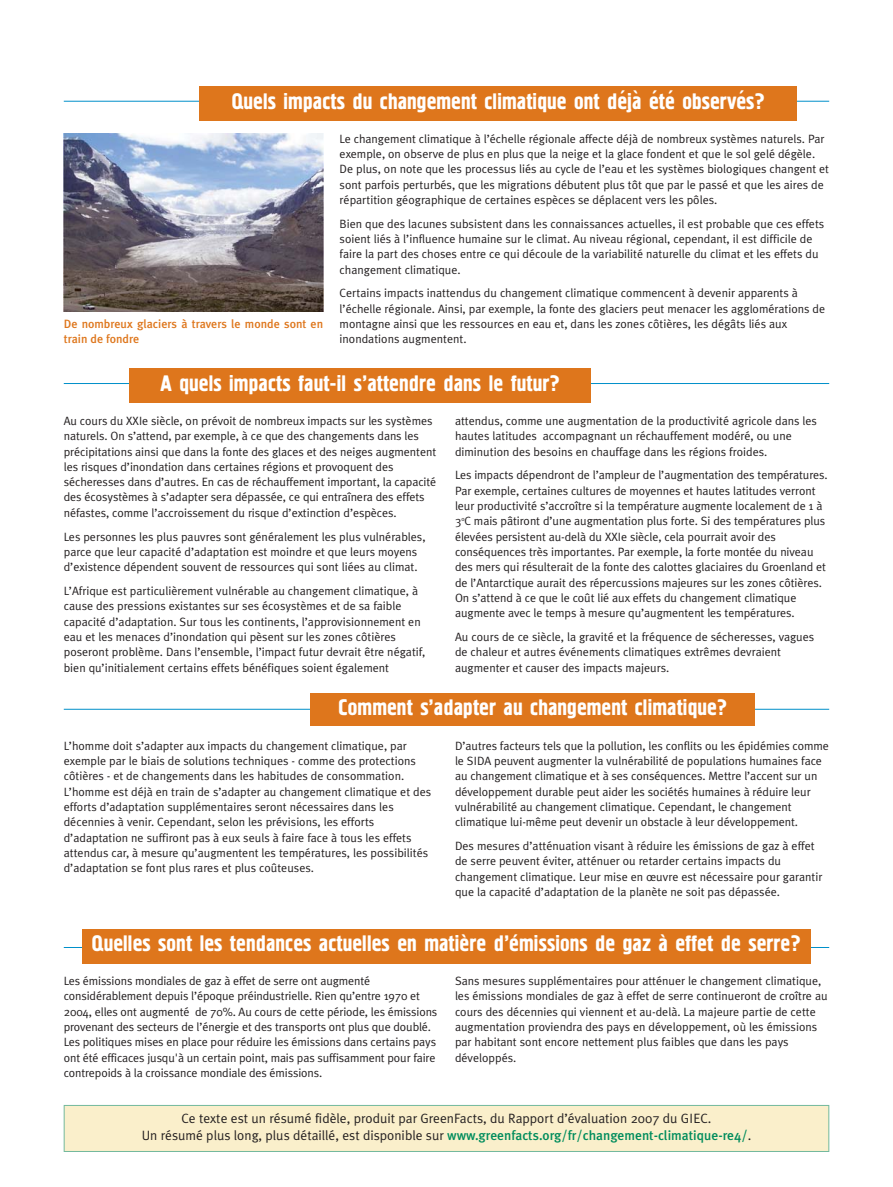
<style>
.page{position:relative;width:893px;height:1187px;background:#fff}
.page>*{position:absolute;margin:0;border:0;box-sizing:border-box;transform-origin:0 0}
.t1{font:22.5px "Pollock C1";color:#fff}
.t2{font:500 13.5px "Meta Plus";color:#008c5c}
.t3{font:13.5px "Meta Plus Normal";color:#231f20}
.t4{font:12px/15.3px "Meta Plus Normal";color:#231f20}
.t5{font:500 12px/15.3px "Meta Plus";color:#de761c}
.s1{font-family:"Meta Plus Normal";font-weight:400;color:#231f20}
</style>
<div class="page">
<hr style="left:64px;top:947px;width:765px;height:1px;background:#0090ca">
<hr style="left:64px;top:708px;width:765px;height:1px;background:#0090ca">
<div style="left:310px;top:693px;width:445px;height:32px;background:#de761c"></div>
<div style="left:82px;top:929px;width:728px;height:34px;background:#de761c"></div>
<hr style="left:64px;top:101px;width:765px;height:1px;background:#0090ca">
<div style="left:200px;top:86px;width:597px;height:34px;background:#de761c"></div>
<hr style="left:64px;top:383px;width:765px;height:1px;background:#0090ca">
<div style="left:130px;top:368px;width:461px;height:34px;background:#de761c"></div>
<img style="left:64px;top:133px;width:259px;height:178px">
<div style="left:64px;top:1105px;width:765px;height:46px;background:#faefcb"></div>
<div style="left:64px;top:1104px;width:765px;height:47px;border:1px solid #73b99e"></div>
<h1 class="t1" style="left:633px;top:92px;width:8px">`</h1>
<h1 class="t1" style="left:232px;top:93px;width:535px">Quels impacts du changement climatique ont deja ete observes?</h1>
<p class="t4" style="left:340px;top:132px;width:491px">Le changement climatique à l’échelle régionale affecte déjà de nombreux systèmes naturels. Par exemple, on observe de plus en plus que la neige et la glace fondent et que le sol gelé dégèle.<br>De plus, on note que les processus liés au cycle de l’eau et les systèmes biologiques changent et sont parfois perturbés, que les migrations débutent plus tôt que par le passé et que les aires de répartition géographique de certaines espèces se déplacent vers les pôles.</p>
<p class="t4" style="left:340px;top:217px;width:486px">Bien que des lacunes subsistent dans les connaissances actuelles, il est probable que ces effets soient liés à l’influence humaine sur le climat. Au niveau régional, cependant, il est difficile de faire la part des choses entre ce qui découle de la variabilité naturelle du climat et les effets du changement climatique.</p>
<p class="t4" style="left:340px;top:286px;width:487px">Certains impacts inattendus du changement climatique commencent à devenir apparents à l’échelle régionale. Ainsi, par exemple, la fonte des glaciers peut menacer les agglomérations de montagne ainsi que les ressources en eau et, dans les zones côtières, les dégâts liés aux inondations augmentent.</p>
<h1 class="t1" style="left:161px;top:375px;width:401px">A quels impacts faut-il s’attendre dans le futur?</h1>
<p class="t4" style="left:64px;top:414px;width:374px">Au cours du XXIe siècle, on prévoit de nombreux impacts sur les systèmes naturels. On s’attend, par exemple, à ce que des changements dans les précipitations ainsi que dans la fonte des glaces et des neiges augmentent les risques d’inondation dans certaines régions et provoquent des sécheresses dans d’autres. En cas de réchauffement important, la capacité des écosystèmes à s’adapter sera dépassée, ce qui entraînera des effets néfastes, comme l’accroissement du risque d’extinction d’espèces.</p>
<p class="t4" style="left:64px;top:529px;width:363px">Les personnes les plus pauvres sont généralement les plus vulnérables, parce que leur capacité d’adaptation est moindre et que leurs moyens d’existence dépendent souvent de ressources qui sont liées au climat.</p>
<p class="t4" style="left:64px;top:584px;width:363px">L’Afrique est particulièrement vulnérable au changement climatique, à cause des pressions existantes sur ses écosystèmes et de sa faible capacité d’adaptation. Sur tous les continents, l’approvisionnement en eau et les menaces d’inondation qui pèsent sur les zones côtières poseront problème. Dans l’ensemble, l’impact futur devrait être négatif, bien qu’initialement certains effets bénéfiques soient également</p>
<p class="t5" style="left:64px;top:317px;width:261px">De nombreux glaciers à travers le monde sont en train de fondre</p>
<p class="t4" style="left:455px;top:414px;width:364px">attendus, comme une augmentation de la productivité agricole dans les hautes latitudes accompagnant un réchauffement modéré, ou une diminution des besoins en chauffage dans les régions froides.</p>
<p class="t4" style="left:455px;top:468px;width:374px">Les impacts dépendront de l’ampleur de l’augmentation des températures.<br>Par exemple, certaines cultures de moyennes et hautes latitudes verront leur productivité s’accroître si la température augmente localement de 1 à 3<sup>o</sup>C mais pâtiront d’une augmentation plus forte. Si des températures plus élevées persistent au-delà du XXIe siècle, cela pourrait avoir des conséquences très importantes. Par exemple, la forte montée du niveau des mers qui résulterait de la fonte des calottes glaciaires du Groenland et de l’Antarctique aurait des répercussions majeures sur les zones côtières.<br>On s’attend à ce que le coût lié aux effets du changement climatique augmente avec le temps à mesure qu’augmentent les températures.</p>
<p class="t4" style="left:455px;top:630px;width:361px">Au cours de ce siècle, la gravité et la fréquence de sécheresses, vagues de chaleur et autres événements climatiques extrêmes devraient augmenter et causer des impacts majeurs.</p>
<h1 class="t1" style="left:338px;top:699px;width:391px">Comment s’adapter au changement climatique?</h1>
<p class="t4" style="left:64px;top:738px;width:369px">L’homme doit s’adapter aux impacts du changement climatique, par exemple par le biais de solutions techniques - comme des protections côtières - et de changements dans les habitudes de consommation.<br>L’homme est déjà en train de s’adapter au changement climatique et des efforts d’adaptation supplémentaires seront nécessaires dans les décennies à venir. Cependant, selon les prévisions, les efforts d’adaptation ne suffiront pas à eux seuls à faire face à tous les effets attendus car, à mesure qu’augmentent les températures, les possibilités d’adaptation se font plus rares et plus coûteuses.</p>
<p class="t4" style="left:455px;top:738px;width:376px">D’autres facteurs tels que la pollution, les conflits ou les épidémies comme le SIDA peuvent augmenter la vulnérabilité de populations humaines face au changement climatique et à ses conséquences. Mettre l’accent sur un développement durable peut aider les sociétés humaines à réduire leur vulnérabilité au changement climatique. Cependant, le changement climatique lui-même peut devenir un obstacle à leur développement.</p>
<p class="t4" style="left:455px;top:839px;width:369px">Des mesures d’atténuation visant à réduire les émissions de gaz à effet de serre peuvent éviter, atténuer ou retarder certains impacts du changement climatique. Leur mise en œuvre est nécessaire pour garantir que la capacité d’adaptation de la planète ne soit pas dépassée.</p>
<h1 class="t1" style="left:461px;top:934px;width:8px">`</h1>
<h1 class="t1" style="left:660px;top:934px;width:8px">`</h1>
<h1 class="t1" style="left:92px;top:935px;width:711px">Quelles sont les tendances actuelles en matiere d’emissions de gaz a effet de serre?</h1>
<p class="t4" style="left:64px;top:974px;width:375px">Les émissions mondiales de gaz à effet de serre ont augmenté considérablement depuis l’époque préindustrielle. Rien qu’entre 1970 et 2004, elles ont augmenté de 70%. Au cours de cette période, les émissions provenant des secteurs de l’énergie et des transports ont plus que doublé.<br>Les politiques mises en place pour réduire les émissions dans certains pays ont été efficaces jusqu'à un certain point, mais pas suffisamment pour faire contrepoids à la croissance mondiale des émissions.</p>
<p class="t4" style="left:455px;top:974px;width:374px">Sans mesures supplémentaires pour atténuer le changement climatique, les émissions mondiales de gaz à effet de serre continueront de croître au cours des décennies qui viennent et au-delà. La majeure partie de cette augmentation proviendra des pays en développement, où les émissions par habitant sont encore nettement plus faibles que dans les pays développés.</p>
<p class="t3" style="left:181px;top:1113px;width:531px">Ce texte est un résumé fidèle, produit par GreenFacts, du Rapport d’évaluation 2007 du GIEC.</p>
<p class="t2" style="left:142px;top:1129px;width:611px"><span class="s1">Un résumé plus long, plus détaillé, est disponible sur</span> www.greenfacts.org/fr/changement-climatique-re4/<span class="s1">.</span></p>
</div>
